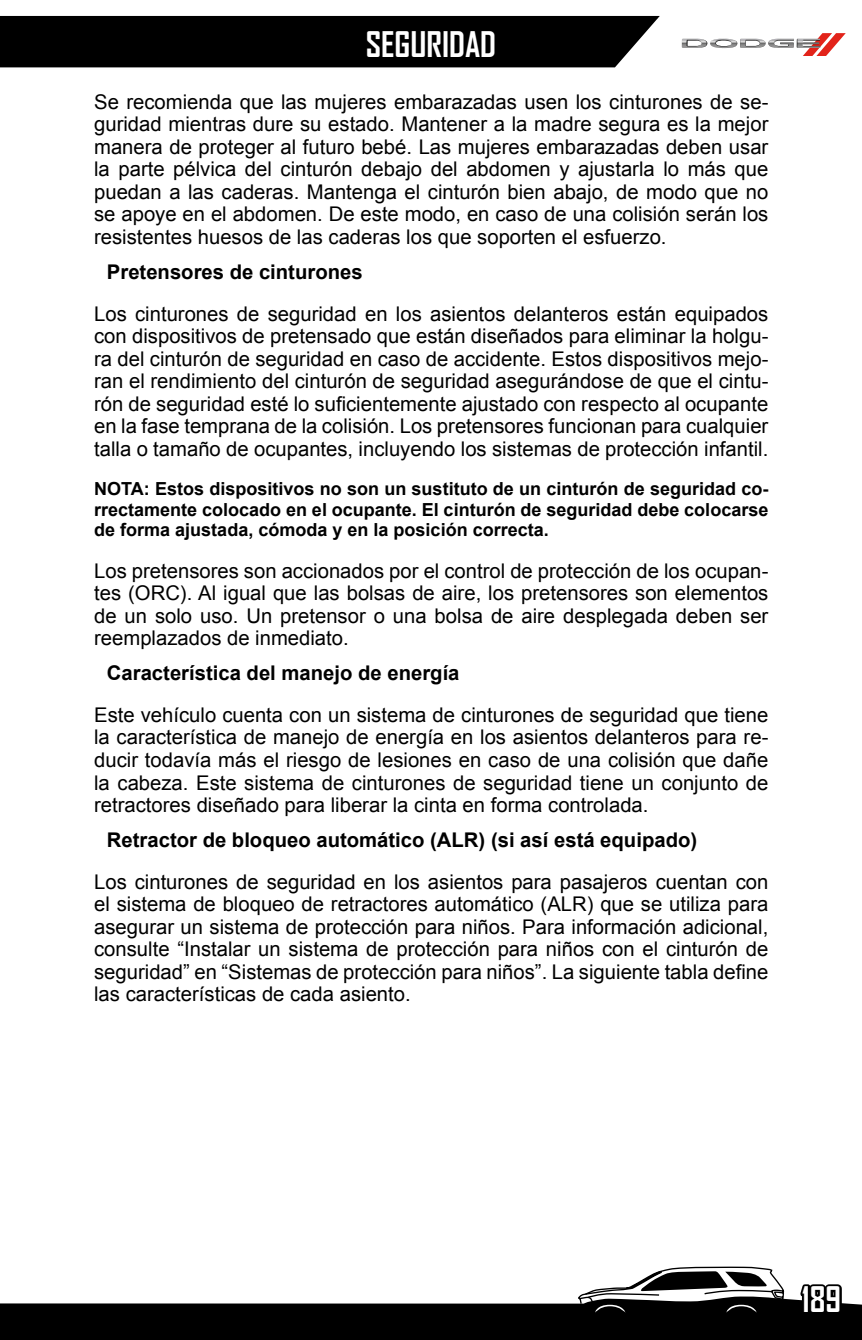
<style>
.page{position:relative;width:862px;height:1340px;background:#fff}
.page>*{position:absolute;margin:0;border:0;box-sizing:border-box;transform-origin:0 0}
.t1{font:700 33.75px "Agency FB";color:#fff}
.t2{font:700 33.75px "Agency FB";color:#fff}
._4_Normal{font:20.25px/22.5px "Arial";color:#000;text-align:justify}
._3_Tercer_sub{font:700 20.25px "Arial";color:#000}
._6_NOTA{font:700 18px/20.2px "Arial";color:#000;text-align:justify}
</style>
<div class="page">
<div style="left:0;top:15px;width:660px;height:53px;background:#000"></div>
<svg style="left:0;top:1266px;width:861px;height:73px"></svg>
<svg style="left:802px;top:33px;width:43px;height:23px"></svg>
<img style="left:681px;top:39px;width:138px;height:9px">
<h1 class="t1" style="left:365px;top:23px;width:132px">SEGURIDAD</h1>
<p class="_4_Normal" style="left:94px;top:91px;width:675px">Se recomienda que las mujeres embarazadas usen los cinturones de se&shy;guridad mientras dure su estado. Mantener a la madre segura es la mejor manera de proteger al futuro bebé. Las mujeres embarazadas deben usar la parte pélvica del cinturón debajo del abdomen y ajustarla lo más que puedan a las caderas. Mantenga el cinturón bien abajo, de modo que no se apoye en el abdomen. De este modo, en caso de una colisión serán los resistentes huesos de las caderas los que soporten el esfuerzo.</p>
<p class="_3_Tercer_sub" style="left:107px;top:258px;width:257px">Pretensores de cinturones</p>
<p class="_4_Normal" style="left:94px;top:303px;width:675px">Los cinturones de seguridad en los asientos delanteros están equipados con dispositivos de pretensado que están diseñados para eliminar la holgu&shy;ra del cinturón de seguridad en caso de accidente. Estos dispositivos mejo&shy;ran el rendimiento del cinturón de seguridad asegurándose de que el cintu&shy;rón de seguridad esté lo suficientemente ajustado con respecto al ocupante en la fase temprana de la colisión. Los pretensores funcionan para cualquier talla o tamaño de ocupantes, incluyendo los sistemas de protección infantil.</p>
<p class="_6_NOTA" style="left:94px;top:479px;width:675px">NOTA: Estos dispositivos no son un sustituto de un cinturón de seguridad co&shy;rrectamente colocado en el ocupante. El cinturón de seguridad debe colocarse de forma ajustada, cómoda y en la posición correcta.</p>
<p class="_4_Normal" style="left:94px;top:559px;width:675px">Los pretensores son accionados por el control de protección de los ocupan&shy;tes (ORC). Al igual que las bolsas de aire, los pretensores son elementos de un solo uso. Un pretensor o una bolsa de aire desplegada deben ser reemplazados de inmediato.</p>
<p class="_3_Tercer_sub" style="left:107px;top:659px;width:354px">Característica del manejo de energía</p>
<p class="_4_Normal" style="left:94px;top:703px;width:675px">Este vehículo cuenta con un sistema de cinturones de seguridad que tiene la característica de manejo de energía en los asientos delanteros para re&shy;ducir todavía más el riesgo de lesiones en caso de una colisión que dañe la cabeza. Este sistema de cinturones de seguridad tiene un conjunto de retractores diseñado para liberar la cinta en forma controlada.</p>
<p class="_3_Tercer_sub" style="left:107px;top:826px;width:591px">Retractor de bloqueo automático (ALR) (si así está equipado)</p>
<p class="_4_Normal" style="left:94px;top:870px;width:675px">Los cinturones de seguridad en los asientos para pasajeros cuentan con el sistema de bloqueo de retractores automático (ALR) que se utiliza para asegurar un sistema de protección para niños. Para información adicional, consulte “Instalar un sistema de protección para niños con el cinturón de seguridad” en “Sistemas de protección para niños”. La siguiente tabla define las características de cada asiento.</p>
<h1 class="t2" style="left:801px;top:1278px;width:41px">189</h1>
</div>
